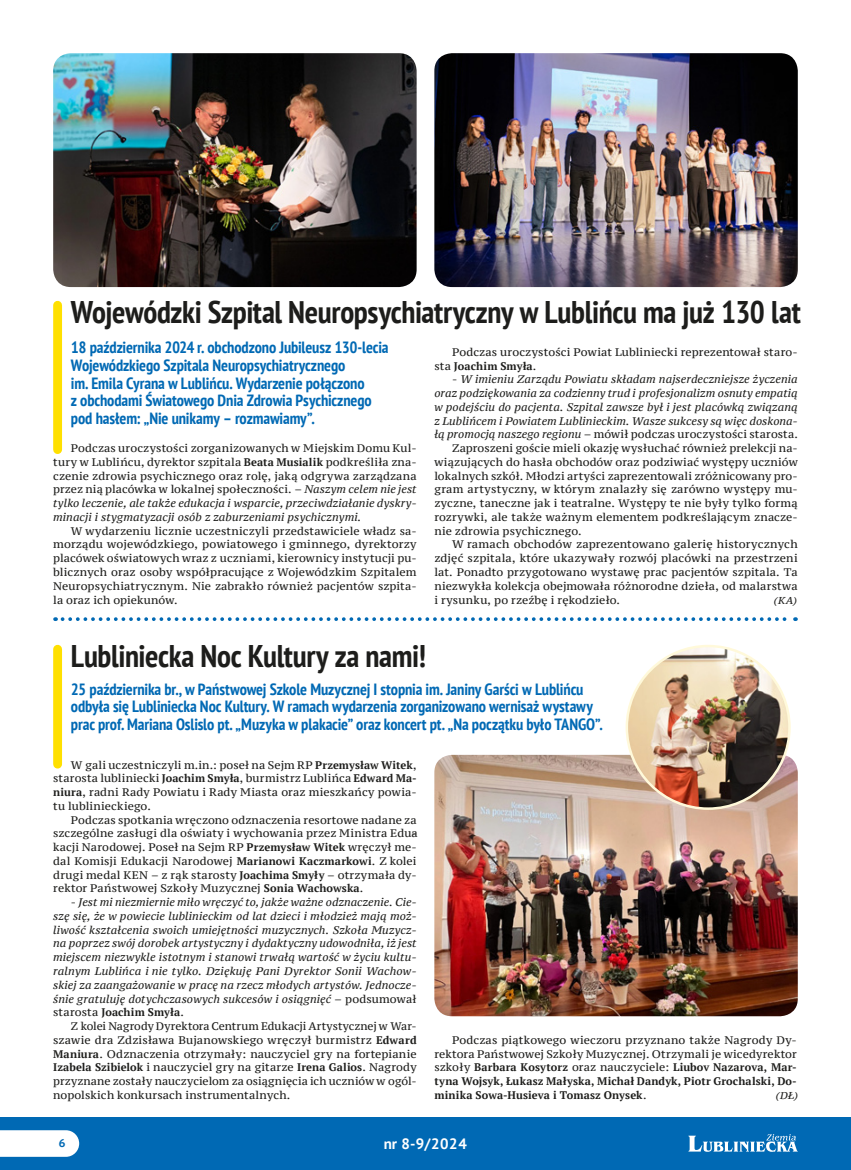
<style>
.page{position:relative;width:851px;height:1170px;background:#fff}
.page>*{position:absolute;margin:0;border:0;box-sizing:border-box;transform-origin:0 0}
._3_tytul{font:700 condensed 31.25px "PT Sans";letter-spacing:-.01em;color:#1d1d1b}
._2_lid{font:700 condensed 16.25px/17.5px "PT Sans";letter-spacing:-.005em;color:#0069b4}
.t1{font:700 15px "PT Sans";color:#fff}
.t2{font:700 11.25px "PT Sans Caption";color:#0069b4}
._1_txt{font:11px/13.8px "PT Serif Caption";letter-spacing:.01em;color:#1d1d1b;text-align:justify}
._1_txt-2{font:italic 11px/13.8px "PT Serif Caption";letter-spacing:.005em;color:#1d1d1b;text-align:justify}
._4_podpis{font:italic 10px "PT Serif Caption";color:#1d1d1b}
.s1{font-family:"PT Serif";font-weight:700}
.s2{font-style:italic}
.s3{font-style:normal}
.s4{font-family:"PT Serif";font-weight:700;font-style:normal}
</style>
<div class="page">
<div style="left:0;top:1116px;width:850px;height:53px;background:#0069b4"></div>
<svg style="left:0;top:1130px;width:79px;height:26px;background:#f4f8fb"></svg>
<svg style="left:688px;top:1134px;width:109px;height:17px"></svg>
<svg style="left:62px;top:617px;width:733px;height:4px"></svg>
<img style="left:53px;top:53px;width:363px;height:234px">
<img style="left:434px;top:53px;width:363px;height:234px">
<div style="left:53px;top:305px;width:9px;height:144px;background:#ffe000"></div>
<img style="left:434px;top:754px;width:363px;height:262px">
<img style="left:626px;top:646px;width:163px;height:162px;border-radius:81px">
<div style="left:53px;top:649px;width:9px;height:115px;background:#ffe000"></div>
<p class="_3_tytul" style="left:71px;top:291px;width:731px">Wojewódzki Szpital Neuropsychiatryczny w Lublińcu ma już 130 lat</p>
<p class="_2_lid" style="left:71px;top:338px;width:319px">18 października 2024 r. obchodzono Jubileusz 130-lecia Wojewódzkiego Szpitala Neuropsychiatrycznego<br>im. Emila Cyrana w Lublińcu. Wydarzenie połączono<br>z obchodami Światowego Dnia Zdrowia Psychicznego pod hasłem: „Nie unikamy – rozmawiamy”.</p>
<p class="_1_txt" style="left:53px;top:441px;width:365px;text-indent:18px">Podczas uroczystości zorganizowanych w Miejskim Domu Kul&shy;tury w Lublińcu, dyrektor szpitala <span class="s1">Beata Musialik</span> podkreśliła zna&shy;czenie zdrowia psychicznego oraz rolę, jaką odgrywa zarządzana przez nią placówka w lokalnej społeczności. – <span class="s2">Naszym celem nie jest tylko leczenie, ale także edukacja i wsparcie, przeciwdziałanie dyskry&shy;minacji i stygmatyzacji osób z zaburzeniami psychicznymi.</span></p>
<p class="_1_txt" style="left:53px;top:524px;width:365px;text-indent:18px">W wydarzeniu licznie uczestniczyli przedstawiciele władz sa&shy;morządu wojewódzkiego, powiatowego i gminnego, dyrektorzy placówek oświatowych wraz z uczniami, kierownicy instytucji pu&shy;blicznych oraz osoby współpracujące z Wojewódzkim Szpitalem Neuropsychiatrycznym. Nie zabrakło również pacjentów szpita&shy;la oraz ich opiekunów.</p>
<p class="_1_txt" style="left:434px;top:345px;width:365px;text-indent:18px">Podczas uroczystości Powiat Lubliniecki reprezentował staro&shy;sta <span class="s1">Joachim Smyła</span>.</p>
<p class="_1_txt-2" style="left:434px;top:372px;width:365px;text-indent:18px"><span class="s3">-</span> W imieniu Zarządu Powiatu składam najserdeczniejsze życzenia oraz podziękowania za codzienny trud i profesjonalizm osnuty empatią w podejściu do pacjenta. Szpital zawsze był i jest placówką związaną z Lublińcem i Powiatem Lublinieckim. Wasze sukcesy są więc doskona&shy;łą promocją naszego regionu <span class="s3">– mówił podczas uroczystości starosta.</span></p>
<p class="_1_txt" style="left:434px;top:441px;width:365px;text-indent:18px">Zaproszeni goście mieli okazję wysłuchać również prelekcji na&shy;wiązujących do hasła obchodów oraz podziwiać występy uczniów lokalnych szkół. Młodzi artyści zaprezentowali zróżnicowany pro&shy;gram artystyczny, w którym znalazły się zarówno występy mu&shy;zyczne, taneczne jak i teatralne. Występy te nie były tylko formą rozrywki, ale także ważnym elementem podkreślającym znacze&shy;nie zdrowia psychicznego.</p>
<p class="_1_txt" style="left:434px;top:537px;width:365px;text-indent:18px">W ramach obchodów zaprezentowano galerię historycznych zdjęć szpitala, które ukazywały rozwój placówki na przestrzeni lat. Ponadto przygotowano wystawę prac pacjentów szpitala. Ta niezwykła kolekcja obejmowała różnorodne dzieła, od malarstwa i rysunku, po rzeźbę i rękodzieło.</p>
<p class="_4_podpis" style="left:773px;top:593px;width:24px">(KA)</p>
<p class="_3_tytul" style="left:71px;top:635px;width:356px">Lubliniecka Noc Kultury za nami!</p>
<p class="_2_lid" style="left:71px;top:680px;width:533px">25 października br., w Państwowej Szkole Muzycznej I stopnia im. Janiny Garści w Lublińcu odbyła się Lubliniecka Noc Kultury. W ramach wydarzenia zorganizowano wernisaż wystawy prac prof. Mariana Oslislo pt. „Muzyka w plakacie” oraz koncert pt. „Na początku było TANGO”.</p>
<p class="_1_txt" style="left:53px;top:757px;width:365px;text-indent:18px">W gali uczestniczyli m.in.: poseł na Sejm RP <span class="s1">Przemysław Witek</span>, starosta lubliniecki <span class="s1">Joachim Smyła</span>, burmistrz Lublińca <span class="s1">Edward Ma&shy;niura</span>, radni Rady Powiatu i Rady Miasta oraz mieszkańcy powia&shy;tu lublinieckiego.</p>
<p class="_1_txt" style="left:53px;top:812px;width:365px;text-indent:18px">Podczas spotkania wręczono odznaczenia resortowe nadane za szczególne zasługi dla oświaty i wychowania przez Ministra Edu&shy;kacji Narodowej. Poseł na Sejm RP <span class="s1">Przemysław Witek</span> wręczył me&shy;dal Komisji Edukacji Narodowej <span class="s1">Marianowi Kaczmarkowi</span>. Z kolei drugi medal KEN – z rąk starosty <span class="s1">Joachima Smyły</span> – otrzymała dy&shy;rektor Państwowej Szkoły Muzycznej <span class="s1">Sonia Wachowska</span>.</p>
<p class="_1_txt-2" style="left:53px;top:895px;width:365px;text-indent:18px"><span class="s3">-</span> Jest mi niezmiernie miło wręczyć to, jakże ważne odznaczenie. Cie&shy;szę się, że w powiecie lublinieckim od lat dzieci i młodzież mają moż&shy;liwość kształcenia swoich umiejętności muzycznych. Szkoła Muzycz&shy;na poprzez swój dorobek artystyczny i dydaktyczny udowodniła, iż jest miejscem niezwykle istotnym i stanowi trwałą wartość w życiu kultu&shy;ralnym Lublińca i nie tylko. Dziękuję Pani Dyrektor Sonii Wachow&shy;skiej za zaangażowanie w pracę na rzecz młodych artystów. Jednocze&shy;śnie gratuluję dotychczasowych sukcesów i osiągnięć – <span class="s3">podsumował starosta</span> <span class="s4">Joachim Smyła</span><span class="s3">.</span></p>
<p class="_1_txt" style="left:53px;top:1019px;width:365px;text-indent:18px">Z kolei Nagrody Dyrektora Centrum Edukacji Artystycznej w War&shy;szawie dra Zdzisława Bujanowskiego wręczył burmistrz <span class="s1">Edward Maniura</span>. Odznaczenia otrzymały: nauczyciel gry na fortepianie <span class="s1">Izabela Szibielok</span> i nauczyciel gry na gitarze <span class="s1">Irena Galios</span>. Nagrody przyznane zostały nauczycielom za osiągnięcia ich uczniów w ogól&shy;nopolskich konkursach instrumentalnych.</p>
<p class="_1_txt" style="left:434px;top:1032px;width:364px;text-indent:18px">Podczas piątkowego wieczoru przyznano także Nagrody Dy&shy;rektora Państwowej Szkoły Muzycznej. Otrzymali je wicedyrektor szkoły <span class="s1">Barbara Kosytorz</span> oraz nauczyciele: <span class="s1">Liubov Nazarova, Mar&shy;tyna Wojsyk, Łukasz Małyska, Michał Dandyk, Piotr Grochalski, Do&shy;minika Sowa-‑Husieva i Tomasz Onysek</span>.</p>
<p class="_4_podpis" style="left:775px;top:1088px;width:23px">(DŁ)</p>
<p class="t2" style="left:58px;top:1135px;width:9px">6</p>
<h3 class="t1" style="left:384px;top:1133px;width:85px">nr 8-9/2024</h3>
</div>
